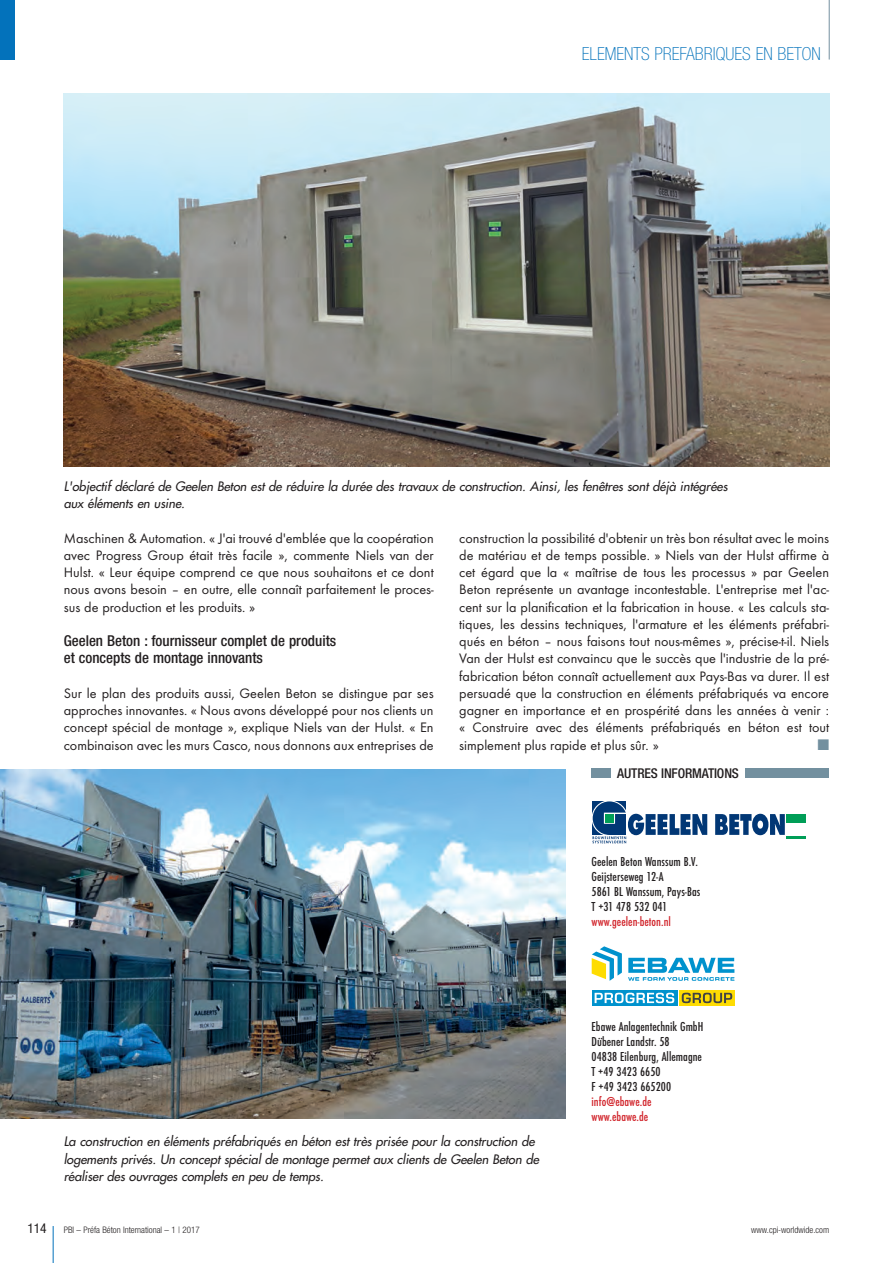
<style>
.page{position:relative;width:893px;height:1263px;background:#fff}
.page>*{position:absolute;margin:0;border:0;box-sizing:border-box;transform-origin:0 0}
.t1{font:100 condensed 18px "Helvetica Neue";color:#0372bb}
.t2{font:500 condensed 15px/17.2px "Helvetica Neue";color:#231f20}
.t3{font:14.25px/17.2px "Futura T";color:#231f20;text-align:justify}
.t4{font:14.25px "European Pi Three";color:#73909f}
.t5{font:500 condensed 13.5px/15px "Futura T";letter-spacing:.005em;color:#231f20}
.t6{font:500 condensed 13.5px/15px "Futura T";letter-spacing:.005em;color:#d1232a}
.t7{font:500 condensed 13.5px "Helvetica Neue";letter-spacing:-.01em;color:#231f20}
.t8{font:condensed 13.5px "Helvetica Neue";color:#231f20}
.t9{font:italic 12.75px/17.2px "Futura";color:#231f20}
.t10{font:300 condensed 9px "Helvetica Neue";color:#231f20}
.s1{font-family:"Adobe Devanagari";font-weight:700;font-style:italic;font-stretch:normal}
</style>
<div class="page">
<hr style="left:892px;top:0;width:1px;height:1263px;background:#4b4c4d">
<svg style="left:892px;top:1225px;width:1px;height:19px"></svg>
<img style="left:892px;top:165px;width:1px;height:481px">
<img style="left:892px;top:765px;width:1px;height:152px">
<hr style="left:53px;top:1226px;width:1px;height:37px;background:#0372bb">
<hr style="left:829px;top:0;width:1px;height:60px;background:#73909f">
<div style="left:0;top:0;width:15px;height:60px;background:#0372bb"></div>
<div style="left:786px;top:814px;width:19px;height:8px;background:#009e57"></div>
<hr style="left:786px;top:836px;width:19px;height:3px;background:#009e57">
<svg style="left:592px;top:801px;width:115px;height:42px"></svg>
<svg style="left:715px;top:814px;width:70px;height:21px"></svg>
<div style="left:592px;top:768px;width:19px;height:10px;background:#73909f"></div>
<div style="left:745px;top:768px;width:84px;height:10px;background:#73909f"></div>
<img style="left:64px;top:94px;width:765px;height:372px">
<img style="left:0;top:770px;width:566px;height:349px">
<svg style="left:592px;top:990px;width:85px;height:15px"></svg>
<svg style="left:679px;top:990px;width:55px;height:15px"></svg>
<svg style="left:595px;top:992px;width:79px;height:11px"></svg>
<svg style="left:682px;top:992px;width:50px;height:11px"></svg>
<svg style="left:592px;top:946px;width:30px;height:35px"></svg>
<svg style="left:628px;top:958px;width:106px;height:23px"></svg>
<p class="t1" style="left:582px;top:43px;width:240px">ELEMENTS PREFABRIQUES EN BETON</p>
<p class="t9" style="left:64px;top:477px;width:668px">L'objectif déclaré de Geelen Beton est de réduire la durée des travaux de construction. Ainsi, les fenêtres sont déjà intégrées aux éléments en usine.</p>
<p class="t3" style="left:64px;top:529px;width:372px">Maschinen &amp; Automation. « J'ai trouvé d'emblée que la coopération avec Progress Group était très facile », commente Niels van der Hulst. « Leur équipe comprend ce que nous souhaitons et ce dont nous avons besoin – en outre, elle connaît parfaitement le proces&shy;sus de production et les produits. »</p>
<p class="t2" style="left:64px;top:633px;width:274px">Geelen Beton : fournisseur complet de produits et concepts de montage innovants</p>
<p class="t3" style="left:64px;top:684px;width:371px">Sur le plan des produits aussi, Geelen Beton se distingue par ses approches innovantes. « Nous avons développé pour nos clients un concept spécial de montage », explique Niels van der Hulst. « En combinaison avec les murs Casco, nous donnons aux entreprises de</p>
<p class="t3" style="left:459px;top:529px;width:371px">construction la possibilité d'obtenir un très bon résultat avec le moins de matériau et de temps possible. » Niels van der Hulst affirme à cet égard que la « maîtrise de tous les processus » par Geelen Beton représente un avantage incontestable. L'entreprise met l'ac&shy;cent sur la planification et la fabrication in house. « Les calculs sta&shy;tiques, les dessins techniques, l'armature et les éléments préfabri&shy;qués en béton – nous faisons tout nous-mêmes », précise-t-il. Niels Van der Hulst est convaincu que le succès que l'industrie de la pré&shy;fabrication béton connaît actuellement aux Pays-Bas va durer. Il est persuadé que la construction en éléments préfabriqués va encore gagner en importance et en prospérité dans les années à venir : « Construire avec des éléments préfabriqués en béton est tout simplement plus rapide et plus sûr. »</p>
<p class="t4" style="left:817px;top:736px;width:13px">-</p>
<p class="t7" style="left:617px;top:768px;width:123px">AUTRES INFORMATIONS</p>
<p class="t5" style="left:592px;top:853px;width:110px">Geelen Beton Wanssum B.V.<br>Geijsterseweg 12-A<br>5861 BL Wanssum, Pays-Bas<br>T +31 478 532 041</p>
<p class="t6" style="left:592px;top:913px;width:81px">www.geelen-beton.nl</p>
<p class="t5" style="left:592px;top:1018px;width:113px">Ebawe Anlagentechnik GmbH<br>Du<span class="s1">̈</span>bener Landstr. 58<br>04838 Eilenburg, Allemagne<br>T +49 3423 6650<br>F +49 3423 665200</p>
<p class="t6" style="left:592px;top:1093px;width:62px">info@ebawe.de www.ebawe.de</p>
<p class="t9" style="left:64px;top:1133px;width:479px">La construction en éléments préfabriqués en béton est très prisée pour la construction de logements privés. Un concept spécial de montage permet aux clients de Geelen Beton de réaliser des ouvrages complets en peu de temps.</p>
<p class="t8" style="left:28px;top:1223px;width:21px">114</p>
<p class="t10" style="left:64px;top:1224px;width:138px">PBI – Préfa Béton International – 1 | 2017</p>
<p class="t10" style="left:751px;top:1224px;width:79px">www.cpi-worldwide.com</p>
</div>
